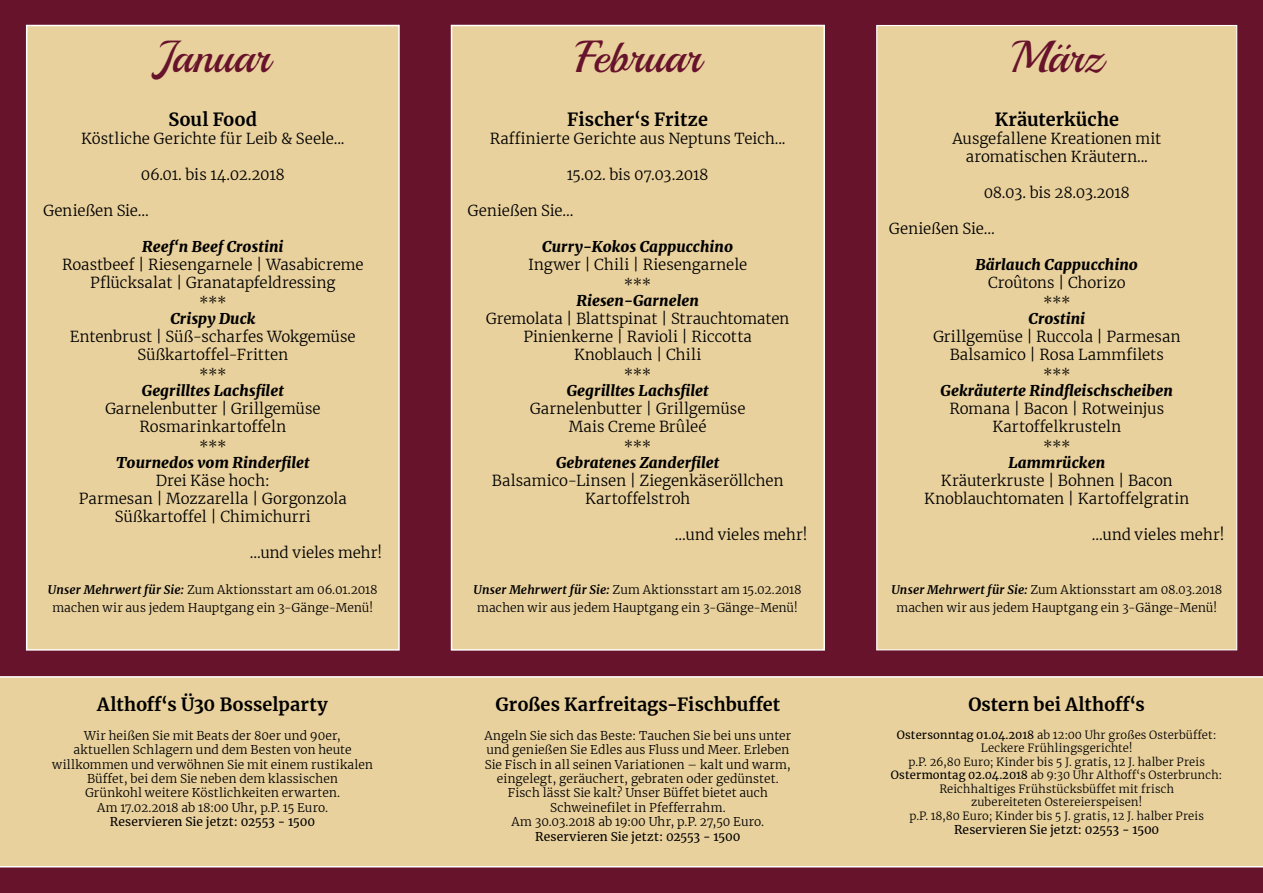
<style>
.page{position:relative;width:1263px;height:893px;background:#67132b}
.page>*{position:absolute;margin:0;border:0;box-sizing:border-box;transform-origin:0 0}
.t1{font:45px "Playball";color:#67132b}
.t2{font:700 18px "Merriweather";letter-spacing:.005em;color:#000}
.t3{font:300 15px/18px "Merriweather";letter-spacing:.005em;color:#000;text-align:center}
.t4{font:italic 900 15px "Merriweather";letter-spacing:.005em;color:#000}
.t5{font:300 15px "Merriweather";letter-spacing:-.02em;color:#000}
.t6{font:300 12px/14.4px "Merriweather";letter-spacing:.01em;color:#000;text-align:center}
.t7{font:12px "Merriweather";letter-spacing:.005em;color:#000}
.t8{font:300 11.25px/13.5px "Merriweather";letter-spacing:.015em;color:#000;text-align:center}
.s1{font-weight:700;font-style:italic}
.s2{font-weight:400}
</style>
<div class="page">
<div style="left:26px;top:25px;width:374px;height:626px;background:#e9d19d;border:2px solid #fff"></div>
<div style="left:0;top:676px;width:1263px;height:191px;background:#e9d19d"></div>
<div style="left:451px;top:25px;width:374px;height:626px;background:#e9d19d;border:2px solid #fff"></div>
<div style="left:876px;top:25px;width:361px;height:625px;background:#e9d19d;border:1px solid #fff"></div>
<h1 class="t1" style="left:156px;top:29px;width:116px">Januar</h1>
<h1 class="t1" style="left:575px;top:29px;width:127px">Februar</h1>
<h1 class="t1" style="left:1010px;top:29px;width:94px">März</h1>
<p class="t2" style="left:169px;top:107px;width:90px">Soul Food</p>
<p class="t3" style="left:81px;top:129px;width:265px">Köstliche Gerichte für Leib &amp; Seele...</p>
<p class="t5" style="left:141px;top:164px;width:145px">06.01. bis 14.02.2018</p>
<p class="t3" style="left:43px;top:201px;width:107px">Genießen Sie…</p>
<p class="t4" style="left:142px;top:236px;width:143px">Reef‘n Beef Crostini</p>
<p class="t3" style="left:62px;top:255px;width:303px">Roastbeef | Riesengarnele | Wasabicreme<br>Pflücksalat | Granatapfeldressing</p>
<p class="t3" style="left:199px;top:293px;width:29px">***</p>
<p class="t4" style="left:170px;top:308px;width:86px">Crispy Duck</p>
<p class="t3" style="left:70px;top:327px;width:287px">Entenbrust | Süß-scharfes Wokgemüse<br>Süßkartoffel-Fritten</p>
<p class="t3" style="left:199px;top:365px;width:29px">***</p>
<p class="t4" style="left:142px;top:380px;width:143px">Gegrilltes Lachsfilet</p>
<p class="t3" style="left:105px;top:399px;width:217px">Garnelenbutter | Grillgemüse<br>Rosmarinkartoffeln</p>
<p class="t3" style="left:199px;top:437px;width:29px">***</p>
<p class="t4" style="left:116px;top:452px;width:195px">Tournedos vom Rinderfilet</p>
<p class="t3" style="left:79px;top:471px;width:269px">Drei Käse hoch:<br>Parmesan | Mozzarella | Gorgonzola<br>Süßkartoffel | Chimichurri</p>
<p class="t3" style="left:250px;top:543px;width:134px">…und vieles mehr!</p>
<p class="t6" style="left:48px;top:580px;width:331px;line-height:18px"><span class="s1">Unser Mehrwert für Sie:</span> Zum Aktionsstart am 06.01.2018 machen wir aus jedem Hauptgang ein 3-Gänge-Menü!</p>
<p class="t2" style="left:97px;top:692px;width:232px">Althoff‘s Ü30 Bosselparty</p>
<p class="t6" style="left:52px;top:728px;width:322px">Wir heißen Sie mit Beats der 80er und 90er,<br>aktuellen Schlagern und dem Besten von heute willkommen und verwöhnen Sie mit einem rustikalen Büffet, bei dem Sie neben dem klassischen<br>Grünkohl weitere Köstlichkeiten erwarten.<br>Am 17.02.2018 ab 18:00 Uhr, p.P. 15 Euro.</p>
<p class="t7" style="left:110px;top:813px;width:207px">Reservieren Sie jetzt: 02553 - 1500</p>
<p class="t2" style="left:567px;top:107px;width:142px">Fischer‘s Fritze</p>
<p class="t3" style="left:490px;top:129px;width:297px">Raffinierte Gerichte aus Neptuns Teich...</p>
<p class="t5" style="left:567px;top:164px;width:143px">15.02. bis 07.03.2018</p>
<p class="t3" style="left:467px;top:201px;width:107px">Genießen Sie…</p>
<p class="t4" style="left:542px;top:236px;width:193px">Curry-Kokos Cappucchino</p>
<p class="t3" style="left:528px;top:254px;width:221px;line-height:19.5px">Ingwer | Chili | Riesengarnele ***</p>
<p class="t4" style="left:576px;top:290px;width:124px">Riesen-Garnelen</p>
<p class="t3" style="left:486px;top:309px;width:305px">Gremolata | Blattspinat | Strauchtomaten<br>Pinienkerne | Ravioli | Riccotta<br>Knoblauch | Chili</p>
<p class="t3" style="left:624px;top:365px;width:29px">***</p>
<p class="t4" style="left:567px;top:380px;width:143px">Gegrilltes Lachsfilet</p>
<p class="t3" style="left:530px;top:399px;width:217px">Garnelenbutter | Grillgemüse<br>Mais Creme Brûleé</p>
<p class="t3" style="left:624px;top:437px;width:29px">***</p>
<p class="t4" style="left:556px;top:452px;width:165px">Gebratenes Zanderfilet</p>
<p class="t3" style="left:492px;top:471px;width:293px">Balsamico-Linsen | Ziegenkäseröllchen<br>Kartoffelstroh</p>
<p class="t3" style="left:675px;top:525px;width:134px">…und vieles mehr!</p>
<p class="t6" style="left:474px;top:580px;width:330px;line-height:18px;text-align:left"><span class="s1">Unser Mehrwert für Sie:</span> Zum Aktionsstart am 15.02.2018 machen wir aus jedem Hauptgang ein 3-Gänge-Menü!</p>
<p class="t2" style="left:496px;top:692px;width:286px">Großes Karfreitags-Fischbuffet</p>
<p class="t6" style="left:484px;top:728px;width:308px">Angeln Sie sich das Beste: Tauchen Sie bei uns unter und genießen Sie Edles aus Fluss und Meer. Erleben Sie Fisch in all seinen Variationen – kalt und warm, eingelegt, geräuchert, gebraten oder gedünstet.<br>Fisch lässt Sie kalt? Unser Büffet bietet auch Schweinefilet in Pfefferrahm.<br>Am 30.03.2018 ab 19:00 Uhr, p.P. 27,50 Euro.</p>
<p class="t7" style="left:535px;top:828px;width:207px">Reservieren Sie jetzt: 02553 - 1500</p>
<p class="t2" style="left:995px;top:107px;width:126px">Kräuterküche</p>
<p class="t3" style="left:952px;top:129px;width:210px">Ausgefallene Kreationen mit aromatischen Kräutern...</p>
<p class="t5" style="left:984px;top:182px;width:148px">08.03. bis 28.03.2018</p>
<p class="t3" style="left:889px;top:219px;width:107px">Genießen Sie…</p>
<p class="t4" style="left:976px;top:254px;width:164px">Bärlauch Cappucchino</p>
<p class="t3" style="left:988px;top:272px;width:139px;line-height:19.5px">Croûtons | Chorizo ***</p>
<p class="t4" style="left:1028px;top:308px;width:58px">Crostini</p>
<p class="t3" style="left:933px;top:327px;width:249px">Grillgemüse | Ruccola | Parmesan<br>Balsamico | Rosa Lammfilets</p>
<p class="t3" style="left:1043px;top:365px;width:29px">***</p>
<p class="t4" style="left:941px;top:380px;width:234px">Gekräuterte Rindfleischscheiben</p>
<p class="t3" style="left:949px;top:399px;width:216px">Romana | Bacon | Rotweinjus<br>Kartoffelkrusteln</p>
<p class="t3" style="left:1043px;top:437px;width:29px">***</p>
<p class="t4" style="left:1008px;top:452px;width:98px">Lammrücken</p>
<p class="t3" style="left:924px;top:471px;width:267px">Kräuterkruste | Bohnen | Bacon<br>Knoblauchtomaten | Kartoffelgratin</p>
<p class="t3" style="left:1092px;top:525px;width:134px">…und vieles mehr!</p>
<p class="t6" style="left:891px;top:580px;width:332px;line-height:18px"><span class="s1">Unser Mehrwert für Sie:</span> Zum Aktionsstart am 08.03.2018 machen wir aus jedem Hauptgang ein 3-Gänge-Menü!</p>
<p class="t2" style="left:968px;top:692px;width:178px">Ostern bei Althoff‘s</p>
<p class="t8" style="left:891px;top:728px;width:333px"><span class="s2">Ostersonntag 01.04.2018</span> ab 12:00 Uhr großes Osterbüffet:<br>Leckere Frühlingsgerichte!<br>p.P. 26,80 Euro; Kinder bis 5 J. gratis, 12 J. halber Preis <span class="s2">Ostermontag 02.04.2018</span> ab 9:30 Uhr Althoff‘s Osterbrunch:<br>Reichhaltiges Frühstücksbüffet mit frisch<br>zubereiteten Ostereierspeisen!<br>p.P. 18,80 Euro; Kinder bis 5 J. gratis, 12 J. halber Preis</p>
<p class="t7" style="left:954px;top:822px;width:207px">Reservieren Sie jetzt: 02553 - 1500</p>
</div>
